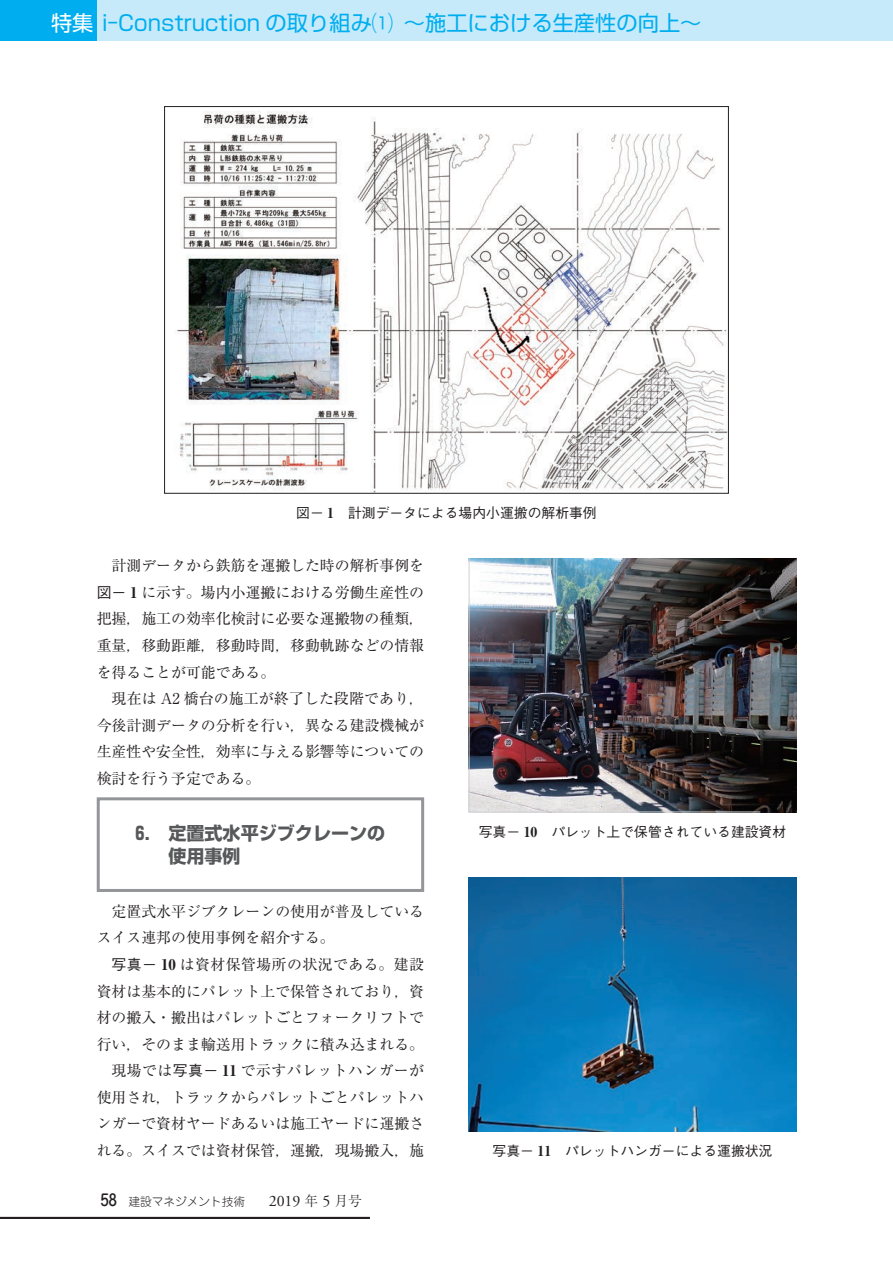
<style>
.page{position:relative;width:893px;height:1263px;background:#fff}
.page>*{position:absolute;margin:0;border:0;box-sizing:border-box;transform-origin:0 0}
.t1{font:21.3px "Shin Go Pr 6 N";color:#00aeef}
.t2{font:700 18px/23.4px "Shin Go Pr 6 N";color:#57585a}
.t3{font:14.85px/26.5px "Ryumin Pr 6 N";color:#231f20;text-align:justify}
.t4{font:500 13.8px "Gothic BBB Pr 6 N";color:#231f20}
.t5{font:300 11.7px "Jun 101 Pro";color:#231f20}
.s1{color:#fff}
.s2{font-family:"Ryumin Pr 6 N";font-weight:800}
.s3{font-family:"Gothic BBB Pr 6 N";font-weight:500}
.s4{font-weight:800}
.s5{font-family:"Jun 34 Pro";font-weight:500;font-size:15.9px}
.s6{font-family:"Adobe Garamond Pro";font-weight:400;font-size:15.9px}
.s7{font-family:"Ryumin Pr 6 N";font-size:13.8px}
</style>
<div class="page">
<div style="left:0;top:0;width:98px;height:40px;background:#00aeef"></div>
<div style="left:98px;top:0;width:795px;height:40px;background:#c6eafa"></div>
<div style="left:97px;top:797px;width:327px;height:95px;border:3px solid #939598"></div>
<img style="left:176px;top:111px;width:551px;height:380px">
<img style="left:469px;top:877px;width:327px;height:254px">
<img style="left:761px;top:558px;width:35px;height:254px">
<img style="left:469px;top:558px;width:292px;height:254px">
<hr style="left:0;top:1217px;width:370px;height:2px;background:#231f20">
<h1 class="t1" style="left:51px;top:6px;width:652px"><span class="s1">特集</span> i-Construction の取り組み⑴ 〜施工における生産性の向上〜</h1>
<p class="t4" style="left:296px;top:502px;width:302px">図－ <span class="s2">1</span>　計測データによる場内小運搬の解析事例</p>
<p class="t3" style="left:97px;top:552px;width:329px;text-indent:15px">計測データから鉄筋を運搬した時の解析事例を<span class="s3">図－</span> <span class="s4">1</span> に示す。場内小運搬における労働生産性の把握，施工の効率化検討に必要な運搬物の種類，重量，移動距離，移動時間，移動軌跡などの情報を得ることが可能である。</p>
<p class="t3" style="left:97px;top:684px;width:329px;text-indent:15px">現在は A2 橋台の施工が終了した段階であり，今後計測データの分析を行い，異なる建設機械が生産性や安全性，効率に与える影響等についての検討を行う予定である。</p>
<p class="t2" style="left:168px;top:821px;width:218px;text-indent:-33px">6.　定置式水平ジブクレーンの使用事例</p>
<p class="t3" style="left:97px;top:897px;width:329px;text-indent:15px">定置式水平ジブクレーンの使用が普及しているスイス連邦の使用事例を紹介する。</p>
<p class="t3" style="left:97px;top:950px;width:329px;text-align:right"><span class="s3">写真－</span> <span class="s4">10</span> は資材保管場所の状況である。建設資材は基本的にパレット上で保管されており，資材の搬入・搬出はパレットごとフォークリフトで行い，そのまま輸送用トラックに積み込まれる。現場では<span class="s3">写真－</span> <span class="s4">11</span> で示すパレットハンガーが使用され，トラックからパレットごとパレットハンガーで資材ヤードあるいは施工ヤードに運搬される。スイスでは資材保管，運搬，現場搬入，施</p>
<p class="t5" style="left:101px;top:1192px;width:262px"><span class="s5">58</span> 建設マネジメント技術　　<span class="s6">2019</span> <span class="s7">年</span> <span class="s6">5</span> <span class="s7">月号</span></p>
<p class="t4" style="left:479px;top:821px;width:309px">写真－ <span class="s2">10</span>　パレット上で保管されている建設資材</p>
<p class="t4" style="left:493px;top:1140px;width:281px">写真－ <span class="s2">11</span>　パレットハンガーによる運搬状況</p>
</div>
